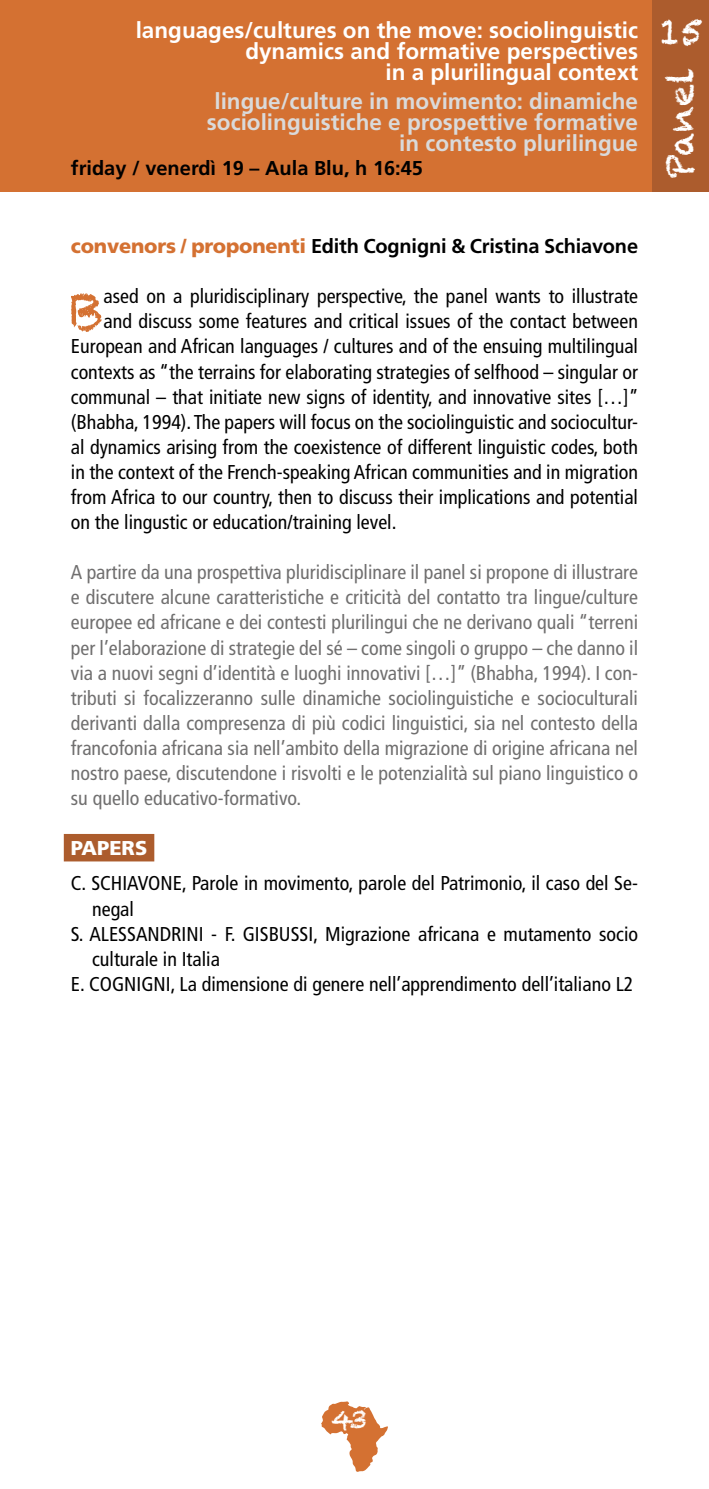
<style>
.page{position:relative;width:709px;height:1489px;background:#fff}
.page>*{position:absolute;margin:0;border:0;box-sizing:border-box;transform-origin:0 0}
.t1{font:50.5px "Chalkduster";color:#d47132}
.t2{font:35px "Chalkduster";color:#fff}
.t3{font:25px "Chalkduster";color:#fff}
.t4{font:700 22.5px/21.2px "Frutiger";color:#fff;text-align:right}
.t5{font:700 22.5px/21.2px "Frutiger";color:#dadada;text-align:right}
.t6{font:condensed 20px "Frutiger";color:#000}
.t7{font:condensed 20px/25px "Frutiger";color:#706f6f;text-align:justify}
.t8{font:700 20px "Frutiger";letter-spacing:-.01em;color:#000}
.t9{font:900 20px "Frutiger";color:#fff}
.s1{font-weight:900;color:#d47132}
</style>
<div class="page">
<svg style="left:321px;top:1401px;width:67px;height:70px"></svg>
<div style="left:0;top:0;width:653px;height:191px;background:#d47132"></div>
<div style="left:653px;top:0;width:56px;height:191px;background:#ac5c2d"></div>
<div style="left:64px;top:834px;width:90px;height:27px;background:#ac5c2d"></div>
<p class="t4" style="left:136px;top:19px;width:504px">languages/cultures on the move: sociolinguistic dynamics and formative perspectives<br>in a plurilingual context</p>
<p class="t5" style="left:207px;top:90px;width:432px">lingue/culture in movimento: dinamiche sociolinguistiche e prospettive formative in contesto plurilingue</p>
<p class="t8" style="left:71px;top:157px;width:354px">friday / venerdì 19 – Aula Blu, h 16:45</p>
<p class="t8" style="left:71px;top:234px;width:568px"><span class="s1">convenors / proponenti</span> Edith Cognigni &amp; Cristina Schiavone</p>
<h1 class="t1" style="left:70px;top:281px;width:35px">B</h1>
<p class="t6" style="left:104px;top:285px;width:536px">ased on a pluridisciplinary perspective, the panel wants to illustrate</p>
<p class="t6" style="left:104px;top:310px;width:536px">and discuss some features and critical issues of the contact between</p>
<p class="t6" style="left:71px;top:335px;width:568px">European and African languages / cultures and of the ensuing multilingual</p>
<p class="t6" style="left:71px;top:360px;width:568px">contexts as “the terrains for elaborating strategies of selfhood – singular or</p>
<p class="t6" style="left:71px;top:385px;width:569px">communal – that initiate new signs of identity, and innovative sites […]”</p>
<p class="t6" style="left:71px;top:410px;width:568px">(Bhabha, 1994). The papers will focus on the sociolinguistic and sociocultur-</p>
<p class="t6" style="left:71px;top:435px;width:568px">al dynamics arising from the coexistence of different linguistic codes, both</p>
<p class="t6" style="left:71px;top:460px;width:568px">in the context of the French-speaking African communities and in migration</p>
<p class="t6" style="left:71px;top:485px;width:568px">from Africa to our country, then to discuss their implications and potential</p>
<p class="t6" style="left:71px;top:510px;width:327px">on the lingustic or education/training level.</p>
<p class="t7" style="left:71px;top:560px;width:568px">A partire da una prospettiva pluridisciplinare il panel si propone di illustrare e discutere alcune caratteristiche e criticità del contatto tra lingue/culture europee ed africane e dei contesti plurilingui che ne derivano quali “terreni per l’elaborazione di strategie del sé – come singoli o gruppo – che danno il via a nuovi segni d’identità e luoghi innovativi […]” (Bhabha, 1994). I con&shy;tributi si focalizzeranno sulle dinamiche sociolinguistiche e socioculturali derivanti dalla compresenza di più codici linguistici, sia nel contesto della francofonia africana sia nell’ambito della migrazione di origine africana nel nostro paese, discutendone i risvolti e le potenzialità sul piano linguistico o su quello educativo-formativo.</p>
<p class="t9" style="left:71px;top:836px;width:76px">PAPERS</p>
<p class="t6" style="left:71px;top:871px;width:568px">C. SCHIAVONE, Parole in movimento, parole del Patrimonio, il caso del Se-</p>
<p class="t6" style="left:92px;top:896px;width:43px">negal</p>
<p class="t6" style="left:71px;top:922px;width:568px">S. ALESSANDRINI - F. GISBUSSI, Migrazione africana e mutamento socio</p>
<p class="t6" style="left:92px;top:947px;width:129px">culturale in Italia</p>
<p class="t6" style="left:71px;top:972px;width:564px">E. COGNIGNI, La dimensione di genere nell’apprendimento dell’italiano L2</p>
<h2 class="t2" style="left:659px;top:11px;width:45px">15</h2>
<h2 class="t2" style="left:660px;top:179px;width:113px;rotate:-90deg">Panel</h2>
<p class="t3" style="left:331px;top:1404px;width:37px">43</p>
</div>
